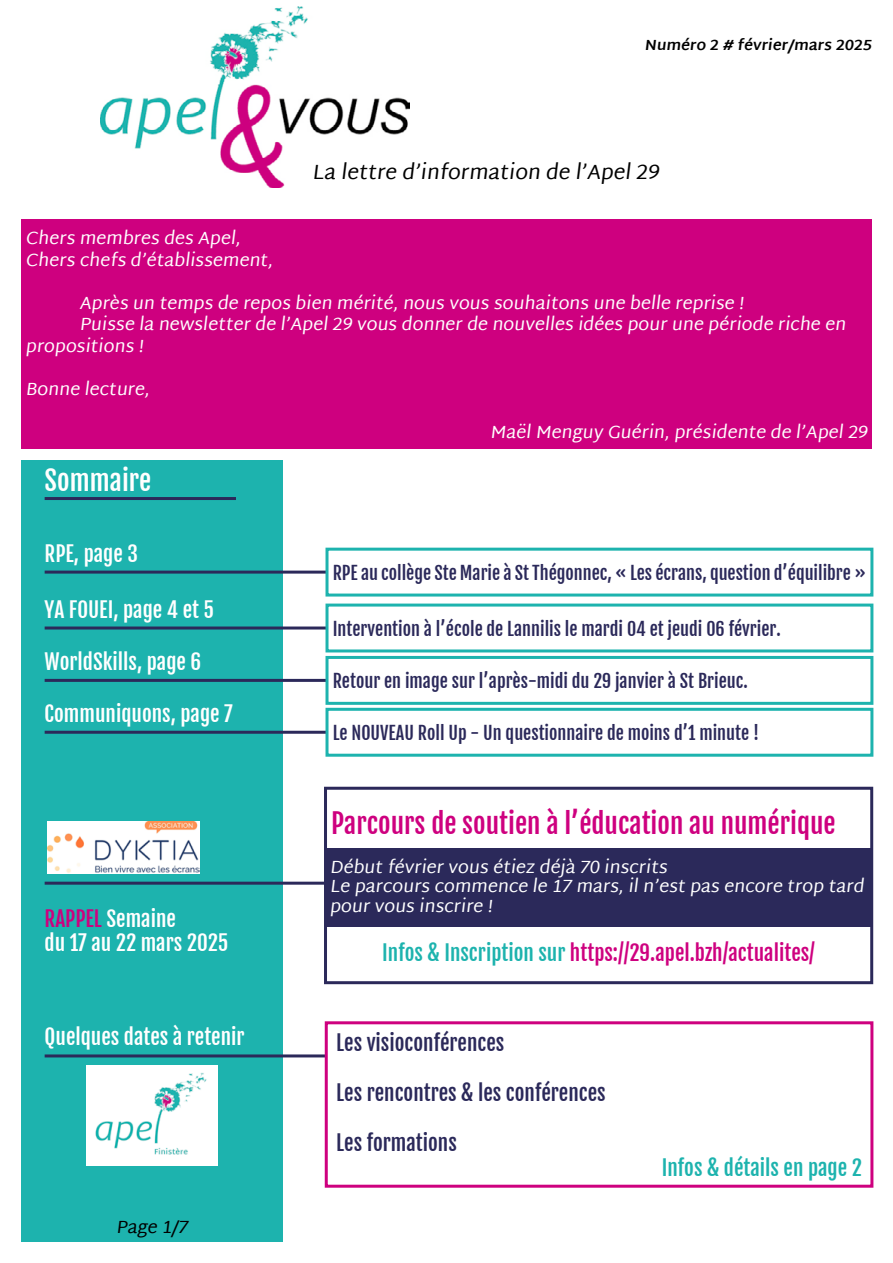
<style>
.page{position:relative;width:893px;height:1263px;background:#fff}
.page>*{position:absolute;margin:0;border:0;box-sizing:border-box;transform-origin:0 0}
.t1{font:27px "Fjalla One";color:#ce007f}
.t2{font:27px "Fjalla One";color:#fff}
.t3{font:21px/24px "Fjalla One";color:#fff}
.t4{font:21px "Fjalla One";color:#2b295a}
.t5{font:21px "Fjalla One";color:#ce007f}
.t6{font:21px "Martel Sans";color:#000}
.t7{font:21px "Fjalla One";color:#1db3ae}
.t8{font:18px/19.5px "Martel Sans";color:#fff}
.t9{font:18px "Fjalla One";color:#2b295a}
.t10{font:18px "Martel Sans";color:#000}
.t11{font:700 15px "Martel Sans";color:#000}
.s1{color:#ce007f}
.s2{color:#1db3ae}
</style>
<div class="page">
<div style="left:324px;top:787px;width:549px;height:197px;border:3px solid #2b295a"></div>
<div style="left:21px;top:460px;width:262px;height:782px;background:#1db3ae"></div>
<img style="left:86px;top:1065px;width:131px;height:100px">
<img style="left:100px;top:6px;width:309px;height:181px">
<hr style="left:45px;top:497px;width:191px;height:3px;background:#2b295a">
<hr style="left:45px;top:882px;width:314px;height:3px;background:#2b295a">
<hr style="left:45px;top:679px;width:314px;height:3px;background:#2b295a">
<hr style="left:45px;top:731px;width:314px;height:3px;background:#2b295a">
<hr style="left:45px;top:626px;width:314px;height:3px;background:#2b295a">
<hr style="left:45px;top:1054px;width:314px;height:3px;background:#2b295a">
<div style="left:21px;top:219px;width:851px;height:230px;background:#ce007f"></div>
<div style="left:325px;top:848px;width:547px;height:78px;background:#2b295a"></div>
<div style="left:327px;top:657px;width:545px;height:46px;background:#fff"></div>
<div style="left:325px;top:656px;width:548px;height:49px;border:3px solid #1db3ae"></div>
<div style="left:327px;top:709px;width:545px;height:46px;background:#fff"></div>
<div style="left:325px;top:708px;width:548px;height:49px;border:3px solid #1db3ae"></div>
<div style="left:327px;top:605px;width:545px;height:46px;background:#fff"></div>
<div style="left:325px;top:603px;width:548px;height:49px;border:3px solid #1db3ae"></div>
<div style="left:326px;top:1023px;width:546px;height:163px;background:#fff"></div>
<div style="left:325px;top:1021px;width:548px;height:167px;border:3px solid #ce007f"></div>
<img style="left:47px;top:821px;width:152px;height:53px">
<hr style="left:45px;top:571px;width:314px;height:3px;background:#2b295a">
<div style="left:327px;top:549px;width:545px;height:46px;background:#fff"></div>
<div style="left:325px;top:548px;width:548px;height:48px;border:3px solid #1db3ae"></div>
<p class="t11" style="left:644px;top:36px;width:232px">Numéro 2 # février/mars 2025</p>
<p class="t6" style="left:312px;top:159px;width:352px">La lettre d’information de l’Apel29</p>
<p class="t8" style="left:26px;top:227px;width:252px;line-height:21.6px">Chers membres des Apel,<br>Chers chefs d’établissement,</p>
<p class="t8" style="left:80px;top:293px;width:669px">Après un temps de repos bien mérité,nous vous souhaitons une belle reprise !</p>
<p class="t8" style="left:80px;top:314px;width:771px">Puisse la newsletter de l’Apel29 vous donner de nouvelles idées pour une période riche en</p>
<p class="t8" style="left:25px;top:336px;width:123px">propositions !</p>
<p class="t8" style="left:26px;top:379px;width:129px">Bonne lecture,</p>
<p class="t8" style="left:490px;top:422px;width:382px">MaëlMenguy Guérin,présidente de l’Apel29</p>
<h1 class="t2" style="left:45px;top:464px;width:108px">Sommaire</h1>
<p class="t3" style="left:45px;top:541px;width:95px">RPE, page 3</p>
<p class="t3" style="left:45px;top:597px;width:171px">YA FOUEI, page 4 et 5</p>
<p class="t3" style="left:45px;top:650px;width:158px">WorldSkills, page 6</p>
<p class="t3" style="left:45px;top:701px;width:190px">Communiquons, page 7</p>
<p class="t3" style="left:45px;top:907px;width:185px"><span class="s1">RAPPEL</span> Semaine<br>du 17 au 22 mars 2025</p>
<p class="t3" style="left:45px;top:1025px;width:201px">Quelques dates à retenir</p>
<p class="t10" style="left:116px;top:1216px;width:77px">Page 1/7</p>
<p class="t9" style="left:333px;top:562px;width:535px">RPE au collège Ste Marie à St Thégonnec, « Les écrans, question d’équilibre »</p>
<p class="t9" style="left:333px;top:618px;width:450px">Intervention à l’école de Lannilis le mardi 04 et jeudi 06 février.</p>
<p class="t9" style="left:333px;top:670px;width:417px">Retour en image sur l’après-midi du 29 janvier à St Brieuc.</p>
<p class="t9" style="left:333px;top:722px;width:428px">Le NOUVEAU Roll Up - Un questionnaire de moins d’1 minute !</p>
<h1 class="t1" style="left:331px;top:806px;width:506px">Parcours de soutien à l’éducation au numérique</h1>
<p class="t8" style="left:330px;top:857px;width:539px">Début février vous étiez déjà 70 inscrits<br>Le parcours commence le 17 mars,iln’est pas encore trop tard pour vous inscrire !</p>
<p class="t5" style="left:382px;top:940px;width:434px"><span class="s2">Infos &amp; Inscription sur</span> https://29.apel.bzh/actualites/</p>
<p class="t4" style="left:336px;top:1030px;width:170px">Les visioconférences</p>
<p class="t4" style="left:336px;top:1080px;width:271px">Les rencontres &amp; les conférences</p>
<p class="t4" style="left:336px;top:1130px;width:122px">Les formations</p>
<p class="t7" style="left:662px;top:1155px;width:202px">Infos &amp; détails en page 2</p>
</div>
